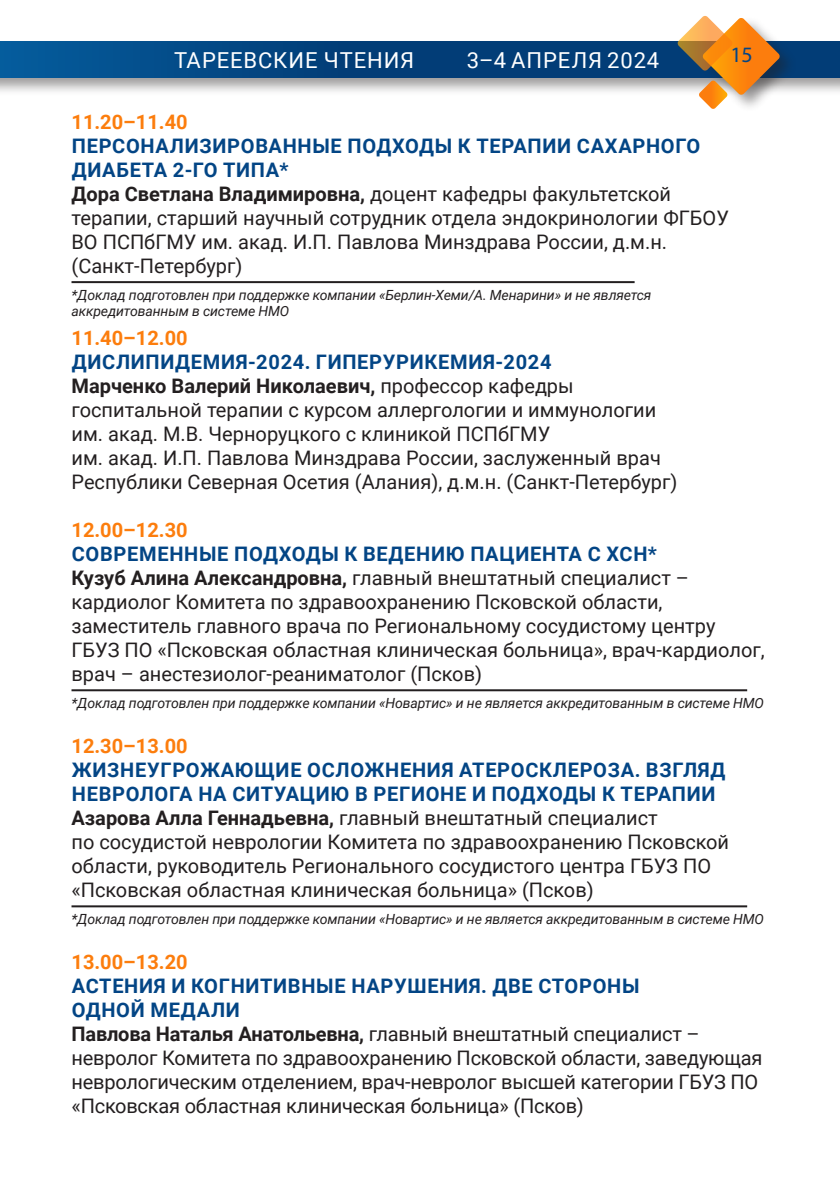
<style>
.page{position:relative;width:840px;height:1191px;background:#fff}
.page>*{position:absolute;margin:0;border:0;box-sizing:border-box;transform-origin:0 0}
.t1{font:22px "Roboto";letter-spacing:.035em;color:#fff}
.t2{font:22px "Myriad Pro";color:#034585}
.t3{font:20px/24px "Roboto";color:#231f20}
.t4{font:700 20px "Roboto";color:#fc7d0d}
.t5{font:italic 14px/16px "Roboto";letter-spacing:-.01em;color:#231f20}
.s1{font-weight:700;color:#034585}
.s2{font-weight:700}
</style>
<div class="page">
<div style="left:0;top:39px;width:839px;height:58px;background:#231f20;opacity:.45"></div>
<svg style="left:0;top:42px;width:839px;height:35px;background:#024480"></svg>
<div style="left:700px;top:16px;width:97px;height:97px;background:#231f20;opacity:.45"></div>
<svg style="left:677px;top:16px;width:102px;height:93px"></svg>
<hr style="left:71px;top:281px;width:563px;height:2px;background:#231f20">
<hr style="left:71px;top:689px;width:675px;height:2px;background:#231f20">
<hr style="left:71px;top:905px;width:675px;height:2px;background:#231f20">
<p class="t1" style="left:174px;top:45px;width:241px">ТАРЕЕВСКИЕ ЧТЕНИЯ</p>
<p class="t2" style="left:730px;top:41px;width:24px">15</p>
<p class="t1" style="left:466px;top:45px;width:194px">3–4 АПРЕЛЯ 2024</p>
<p class="t4" style="left:71px;top:108px;width:118px">11.20–11.40</p>
<p class="t3" style="left:71px;top:133px;width:658px"><span class="s1">ПЕРСОНАЛИЗИРОВАННЫЕ ПОДХОДЫ К ТЕРАПИИ САХАРНОГО ДИАБЕТА 2‑ГО ТИПА*<br></span><span class="s2">Дора Светлана Владимировна,</span> доцент кафедры факультетской терапии, старший научный сотрудник отдела эндокринологии ФГБОУ ВО ПСПбГМУ им. акад. И.П. Павлова Минздрава России, д.м.н. (Санкт-Петербург)</p>
<p class="t5" style="left:71px;top:287px;width:581px">*Доклад подготовлен при поддержке компании «Берлин-Хеми/А. Менарини» и не является аккредитованным в системе НМО</p>
<p class="t4" style="left:71px;top:324px;width:118px">11.40–12.00</p>
<p class="t3" style="left:71px;top:349px;width:607px"><span class="s1">ДИСЛИПИДЕМИЯ‑2024. ГИПЕРУРИКЕМИЯ‑2024<br></span><span class="s2">Марченко Валерий Николаевич,</span> профессор кафедры госпитальной терапии с курсом аллергологии и иммунологии им. акад. М.В. Черноруцкого с клиникой ПСПбГМУ<br>им. акад. И.П. Павлова Минздрава России, заслуженный врач Республики Северная Осетия (Алания), д.м.н. (Санкт-Петербург)</p>
<p class="t4" style="left:71px;top:516px;width:118px">12.00–12.30</p>
<p class="t3" style="left:71px;top:541px;width:694px"><span class="s1">СОВРЕМЕННЫЕ ПОДХОДЫ К ВЕДЕНИЮ ПАЦИЕНТА С XCH*<br></span><span class="s2">Кузуб Алина Александровна,</span> главный внештатный специалист – кардиолог Комитета по здравоохранению Псковской области, заместитель главного врача по Региональному сосудистому центру ГБУЗ ПО «Псковская областная клиническая больница», врач-кардиолог, врач – анестезиолог-реаниматолог (Псков)</p>
<p class="t5" style="left:71px;top:695px;width:693px">*Доклад подготовлен при поддержке компании «Новартис» и не является аккредитованным в системе НМО</p>
<p class="t4" style="left:71px;top:732px;width:118px">12.30–13.00</p>
<p class="t3" style="left:71px;top:757px;width:658px"><span class="s1">ЖИЗНЕУГРОЖАЮЩИЕ ОСЛОЖНЕНИЯ АТЕРОСКЛЕРОЗА. ВЗГЛЯД НЕВРОЛОГА НА СИТУАЦИЮ В РЕГИОНЕ И ПОДХОДЫ К ТЕРАПИИ </span><span class="s2">Азарова Алла Геннадьевна,</span> главный внештатный специалист<br>по сосудистой неврологии Комитета по здравоохранению Псковской области, руководитель Регионального сосудистого центра ГБУЗ ПО «Псковская областная клиническая больница» (Псков)</p>
<p class="t5" style="left:71px;top:911px;width:693px">*Доклад подготовлен при поддержке компании «Новартис» и не является аккредитованным в системе НМО</p>
<p class="t4" style="left:71px;top:948px;width:118px">13.00–13.20</p>
<p class="t3" style="left:71px;top:973px;width:692px"><span class="s1">АСТЕНИЯ И КОГНИТИВНЫЕ НАРУШЕНИЯ. ДВЕ СТОРОНЫ<br>ОДНОЙ МЕДАЛИ<br></span><span class="s2">Павлова Наталья Анатольевна,</span> главный внештатный специалист – невролог Комитета по здравоохранению Псковской области, заведующая неврологическим отделением, врач-невролог высшей категории ГБУЗ ПО «Псковская областная клиническая больница» (Псков)</p>
</div>
